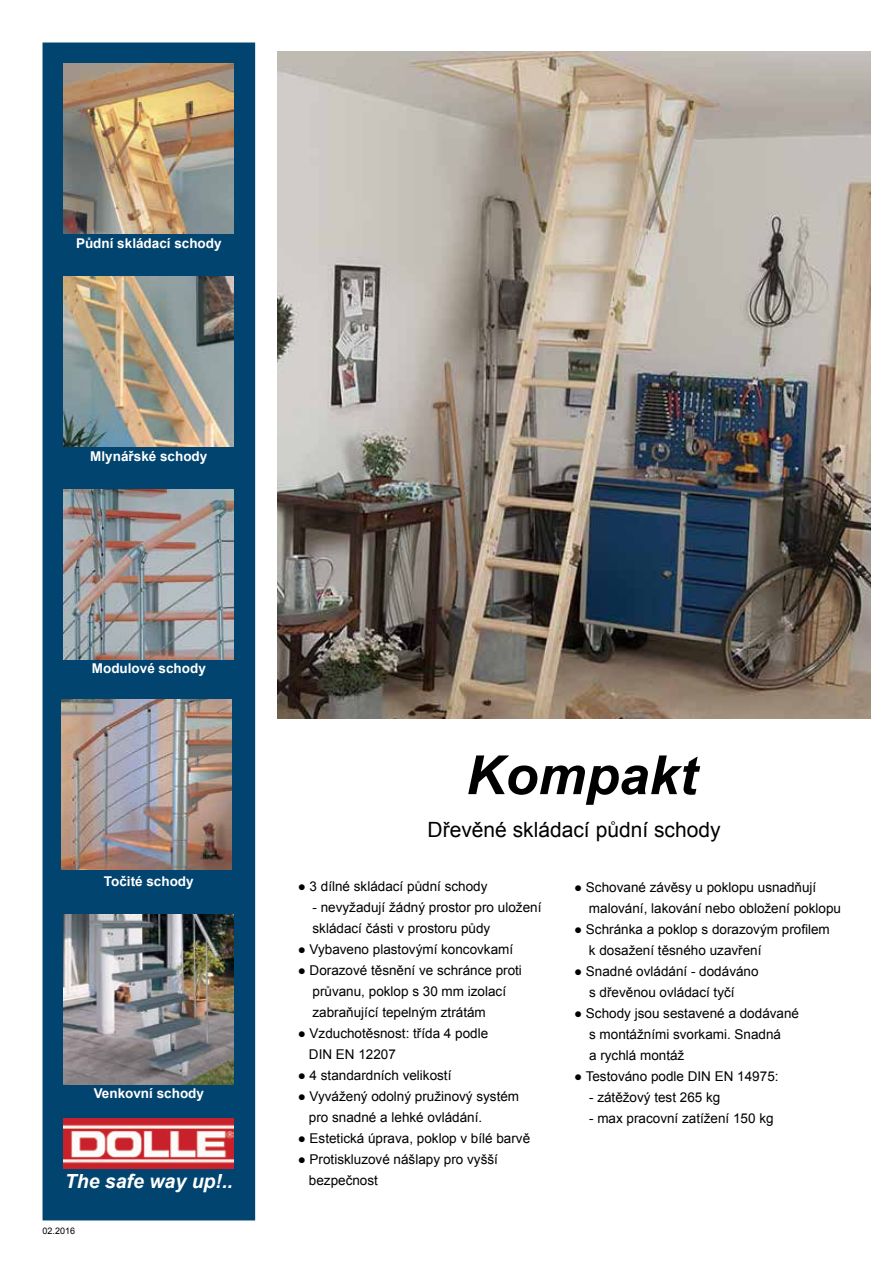
<style>
.page{position:relative;width:893px;height:1263px;background:#fff}
.page>*{position:absolute;margin:0;border:0;box-sizing:border-box;transform-origin:0 0}
.t1{font:italic 700 54px "Arial";color:#000}
.t2{font:21px "Arial";color:#000}
.t3{font:italic 700 19.5px "Arial";color:#fff}
.t4{font:13.5px/21px "Arial";color:#000}
.t5{font:700 13.5px "Arial";color:#fff}
.t6{font:9px "Arial";color:#000}
</style>
<div class="page">
<div style="left:43px;top:43px;width:212px;height:1177px;background:#00446f"></div>
<img style="left:64px;top:1118px;width:170px;height:50px">
<img style="left:64px;top:64px;width:170px;height:170px">
<img style="left:64px;top:276px;width:170px;height:170px">
<img style="left:62px;top:699px;width:170px;height:171px">
<img style="left:64px;top:489px;width:170px;height:170px">
<img style="left:64px;top:914px;width:170px;height:170px">
<img style="left:278px;top:51px;width:592px;height:668px">
<p class="t5" style="left:76px;top:234px;width:147px">Půdní skládací schody</p>
<p class="t5" style="left:90px;top:447px;width:119px">Mlynářské schody</p>
<p class="t5" style="left:92px;top:659px;width:116px">Modulové schody</p>
<p class="t5" style="left:104px;top:872px;width:91px">Točité schody</p>
<p class="t5" style="left:94px;top:1085px;width:112px">Venkovní schody</p>
<h3 class="t3" style="left:65px;top:1168px;width:169px">The safe way up!..</h3>
<p class="t6" style="left:43px;top:1225px;width:34px">02.2016</p>
<h1 class="t1" style="left:466px;top:739px;width:233px">Kompakt</h1>
<h2 class="t2" style="left:428px;top:816px;width:294px">Dřevěné skládací půdní schody</h2>
<p class="t4" style="left:298px;top:876px;width:191px">● 3 dílné skládací půdní schody</p>
<p class="t4" style="left:313px;top:897px;width:230px">- nevyžadují žádný prostor pro uložení skládací části v prostoru půdy</p>
<p class="t4" style="left:298px;top:939px;width:217px">● Vybaveno plastovýmí koncovkamí</p>
<p class="t4" style="left:313px;top:960px;width:211px;text-indent:-15px">● Dorazové těsnění ve schránce proti průvanu, poklop s 30 mm izolací zabraňující tepelným ztrátám</p>
<p class="t4" style="left:309px;top:1023px;width:181px;text-indent:-11px">● Vzduchotěsnost: třída 4 podle<br>DIN EN 12207</p>
<p class="t4" style="left:298px;top:1065px;width:155px">● 4 standardních velikostí</p>
<p class="t4" style="left:309px;top:1086px;width:212px;text-indent:-11px">● Vyvážený odolný pružinový systém pro snadné a lehké ovládání.</p>
<p class="t4" style="left:298px;top:1128px;width:234px">● Estetická úprava, poklop v bílé barvě</p>
<p class="t4" style="left:309px;top:1149px;width:190px;text-indent:-11px">● Protiskluzové nášlapy pro vyšší bezpečnost</p>
<p class="t4" style="left:589px;top:877px;width:254px;text-indent:-15px">● Schované závěsy u poklopu usnadňují malování, lakování nebo obložení poklopu</p>
<p class="t4" style="left:589px;top:919px;width:242px;text-indent:-15px">● Schránka a poklop s dorazovým profilem k dosažení těsného uzavření</p>
<p class="t4" style="left:589px;top:961px;width:171px;text-indent:-15px">● Snadné ovládání - dodáváno s dřevěnou ovládací tyčí</p>
<p class="t4" style="left:589px;top:1003px;width:212px;text-indent:-15px">● Schody jsou sestavené a dodávané s montážními svorkami. Snadná<br>a rychlá montáž</p>
<p class="t4" style="left:574px;top:1066px;width:206px">● Testováno podle DIN EN 14975:</p>
<p class="t4" style="left:589px;top:1087px;width:133px">- zátěžový test 265 kg</p>
<p class="t4" style="left:589px;top:1108px;width:186px">- max pracovní zatížení 150 kg</p>
</div>
